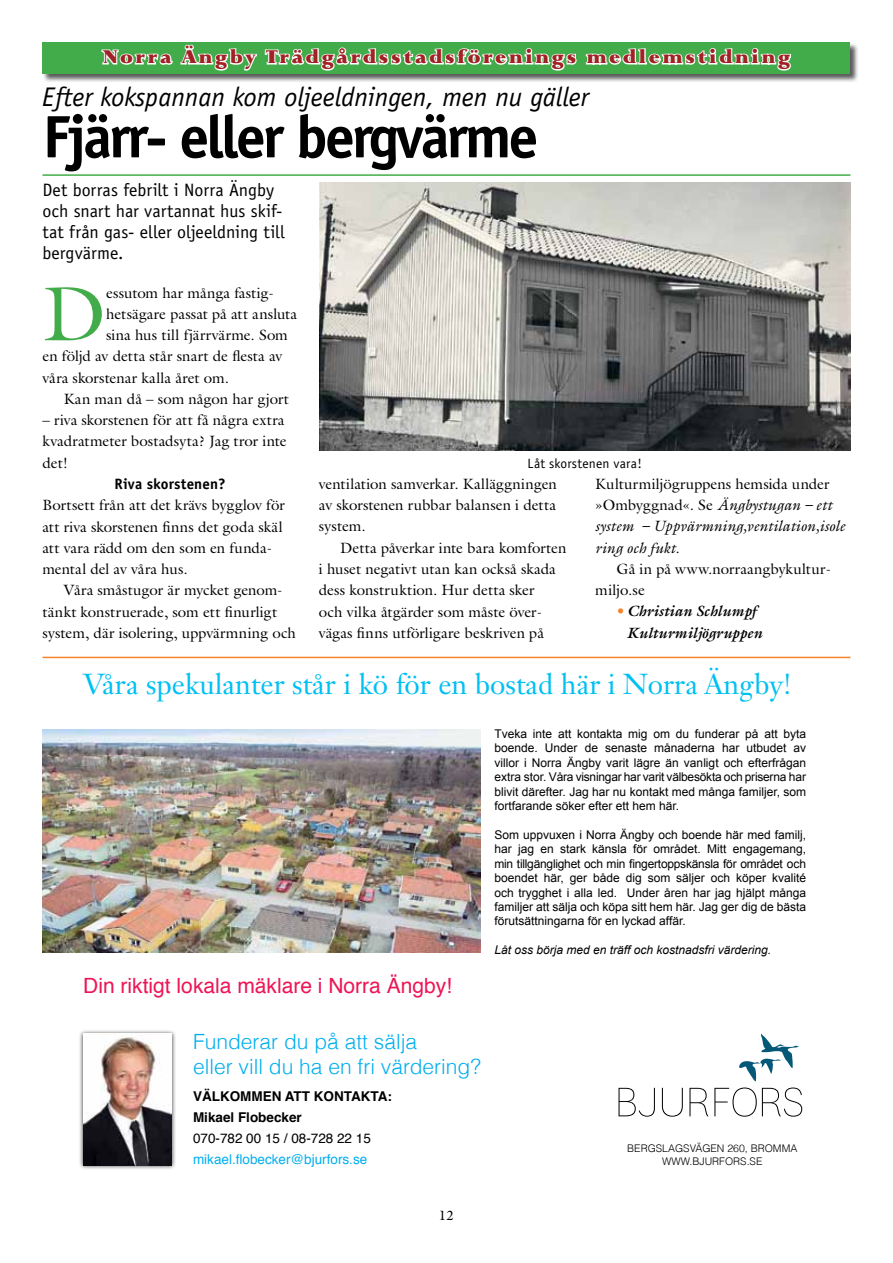
<style>
.page{position:relative;width:893px;height:1263px;background:#fff}
.page>*{position:absolute;margin:0;border:0;box-sizing:border-box;transform-origin:0 0}
.t1{font:77.55px "Galliard";color:#43ac4a}
.t2{font:700 60px "Officina Sans";letter-spacing:-.05em;color:#000}
.t3{font:28.5px "Janson Text LT Std";color:#00c0f3}
.t4{font:italic 27px "Officina Sans";color:#000}
.t5{font:300 21px/25.2px "Helvetica";color:#00aeef}
.t6{font:900 21px "Lapidary 333 BT";letter-spacing:.11em;color:#a02225}
.t7{font:21px "Helvetica";color:#ed1556}
.t8{font:18px/21.3px "Officina Sans";color:#000}
.t9{font:15px/21.3px "Galliard";color:#000}
.t10{font:italic 15px/21.3px "Galliard";letter-spacing:.005em;color:#000}
.t11{font:italic 700 15px/21.3px "Galliard";letter-spacing:.005em;color:#000}
.t12{font:15px "Galliard";letter-spacing:.02em;color:#000}
.t13{font:700 15px "Officina Sans";letter-spacing:.01em;color:#000}
.t14{font:700 13.5px/21px "Helvetica";color:#000}
.t15{font:13.5px "Helvetica";color:#00aeef}
.t16{font:13.5px "Helvetica";color:#000}
.t17{font:13.5px "Officina Sans";letter-spacing:.01em;color:#000}
.t18{font:13.5px "Galliard";color:#000}
.t19{font:12px/14.4px "Arial";color:#000;text-align:justify}
.t20{font:italic 12px "Arial";color:#000}
.t21{font:300 10.5px/12.6px "Helvetica";color:#000;text-align:center}
.s1{font-style:normal}
.s2{color:#f5842b}
</style>
<div class="page">
<div style="left:42px;top:43px;width:817px;height:40px;background:#000;opacity:.65"></div>
<div style="left:43px;top:43px;width:807px;height:31px;background:#43ac4a"></div>
<svg style="left:101px;top:44px;width:156px;height:27px"></svg>
<svg style="left:264px;top:47px;width:527px;height:24px"></svg>
<hr style="left:43px;top:174px;width:807px;height:2px;background:#43ac4a">
<img style="left:319px;top:183px;width:531px;height:267px">
<hr style="left:43px;top:657px;width:807px;height:1px;background:#f5842b">
<img style="left:43px;top:729px;width:438px;height:224px">
<svg style="left:739px;top:1034px;width:60px;height:47px"></svg>
<svg style="left:618px;top:1087px;width:184px;height:30px"></svg>
<div style="left:79px;top:1029px;width:97px;height:141px;background:#000;opacity:.75"></div>
<img style="left:83px;top:1034px;width:89px;height:131px">
<h3 class="t6" style="left:103px;top:45px;width:689px">Norra Ängby Trädgårdsstadsförenings medlemstidning</h3>
<h3 class="t4" style="left:43px;top:81px;width:548px">Efter kokspannan kom oljeeldningen, men nu gäller</h3>
<h2 class="t2" style="left:43px;top:99px;width:497px">Fjärr- eller bergvärme</h2>
<p class="t8" style="left:43px;top:179px;width:244px">Det borras febrilt i Norra Ängby och snart har vartannat hus skif&shy;tat från gas- eller oljeeldning till bergvärme.</p>
<h1 class="t1" style="left:43px;top:265px;width:65px">D</h1>
<p class="t9" style="left:106px;top:282px;width:169px">essutom har många fastig-</p>
<p class="t9" style="left:106px;top:303px;width:193px">hetsägare passat på att ansluta</p>
<p class="t12" style="left:106px;top:326px;width:183px">sina hus till fjärrvärme. Som</p>
<p class="t9" style="left:43px;top:345px;width:241px">en följd av detta står snart de flesta av</p>
<p class="t9" style="left:43px;top:367px;width:188px">våra skorstenar kalla året om.</p>
<p class="t9" style="left:64px;top:388px;width:227px">Kan man då – som någon har gjort</p>
<p class="t9" style="left:43px;top:409px;width:246px">– riva skorstenen för att få några extra kvadratmeter bostadsyta? Jag tror inte det!</p>
<p class="t13" style="left:114px;top:474px;width:113px">Riva skorstenen?</p>
<p class="t9" style="left:43px;top:494px;width:244px">Bortsett från att det krävs bygglov för att riva skorstenen finns det goda skäl att vara rädd om den som en funda&shy;mental del av våra hus.</p>
<p class="t9" style="left:43px;top:579px;width:255px;text-indent:21px">Våra småstugor är mycket genom&shy;tänkt konstruerade, som ett finurligt system, där isolering, uppvärmning och</p>
<p class="t17" style="left:527px;top:455px;width:116px">Låt skorstenen vara!</p>
<p class="t10" style="left:595px;top:473px;width:251px"><span class="s1">Kulturmiljögruppens hemsida under »Ombyggnad«. Se</span> Ängbystugan – ett system – Uppvärmning,ventilation,isole ring och fukt.</p>
<p class="t9" style="left:595px;top:558px;width:237px;text-indent:21px">Gå in på www.norraangbykultur&shy;miljo.se</p>
<p class="t11" style="left:626px;top:601px;width:137px;text-indent:-10px"><span class="s2">•</span> Christian Schlumpf<br>Kulturmiljögruppen</p>
<p class="t9" style="left:319px;top:473px;width:240px;text-align:justify">ventilation samverkar. Kalläggningen av skorstenen rubbar balansen i detta system.</p>
<p class="t9" style="left:319px;top:537px;width:249px;text-indent:21px">Detta påverkar inte bara komforten i huset negativt utan kan också skada dess konstruktion. Hur detta sker<br>och vilka åtgärder som måste över&shy;vägas finns utförligare beskriven på</p>
<h3 class="t3" style="left:83px;top:666px;width:710px">Våra spekulanter står i kö för en bostad här i Norra Ängby!</h3>
<h3 class="t7" style="left:83px;top:969px;width:370px">Din riktigt lokala mäklare i Norra Ängby!</h3>
<h3 class="t5" style="left:193px;top:1029px;width:289px">Funderar du på att sälja<br>eller vill du ha en fri värdering?</h3>
<p class="t14" style="left:193px;top:1086px;width:200px">VÄLKOMMEN ATT KONTAKTA:<br>Mikael Flobecker</p>
<p class="t16" style="left:193px;top:1128px;width:179px">070-782 00 15 / 08-728 22 15</p>
<p class="t15" style="left:193px;top:1149px;width:176px">mikael.flobecker@bjurfors.se</p>
<p class="t19" style="left:494px;top:727px;width:313px">Tveka inte att kontakta mig om du funderar på att byta boende. Under de senaste månaderna har utbudet av villor i Norra Ängby varit lägre än vanligt och efterfrågan extra stor. Våra visningar har varit välbesökta och priserna har blivit därefter. Jag har nu kontakt med många familjer, som fortfarande söker efter ett hem här.</p>
<p class="t19" style="left:494px;top:828px;width:313px">Som uppvuxen i Norra Ängby och boende här med familj, har jag en stark känsla för området. Mitt engagemang, min tillgänglighet och min fingertoppskänsla för området och boendet här, ger både dig som säljer och köper kvalité och trygghet i alla led. Under åren har jag hjälpt många familjer att sälja och köpa sitt hem här. Jag ger dig de bästa förutsättningarna för en lyckad affär.</p>
<p class="t20" style="left:494px;top:942px;width:278px">Låt oss börja med en träff och kostnadsfri värdering.</p>
<p class="t21" style="left:627px;top:1142px;width:172px">BERGSLAGSVÄGEN 260, BROMMA<br>WWW.BJURFORS.SE</p>
<p class="t18" style="left:439px;top:1207px;width:17px">12</p>
</div>
